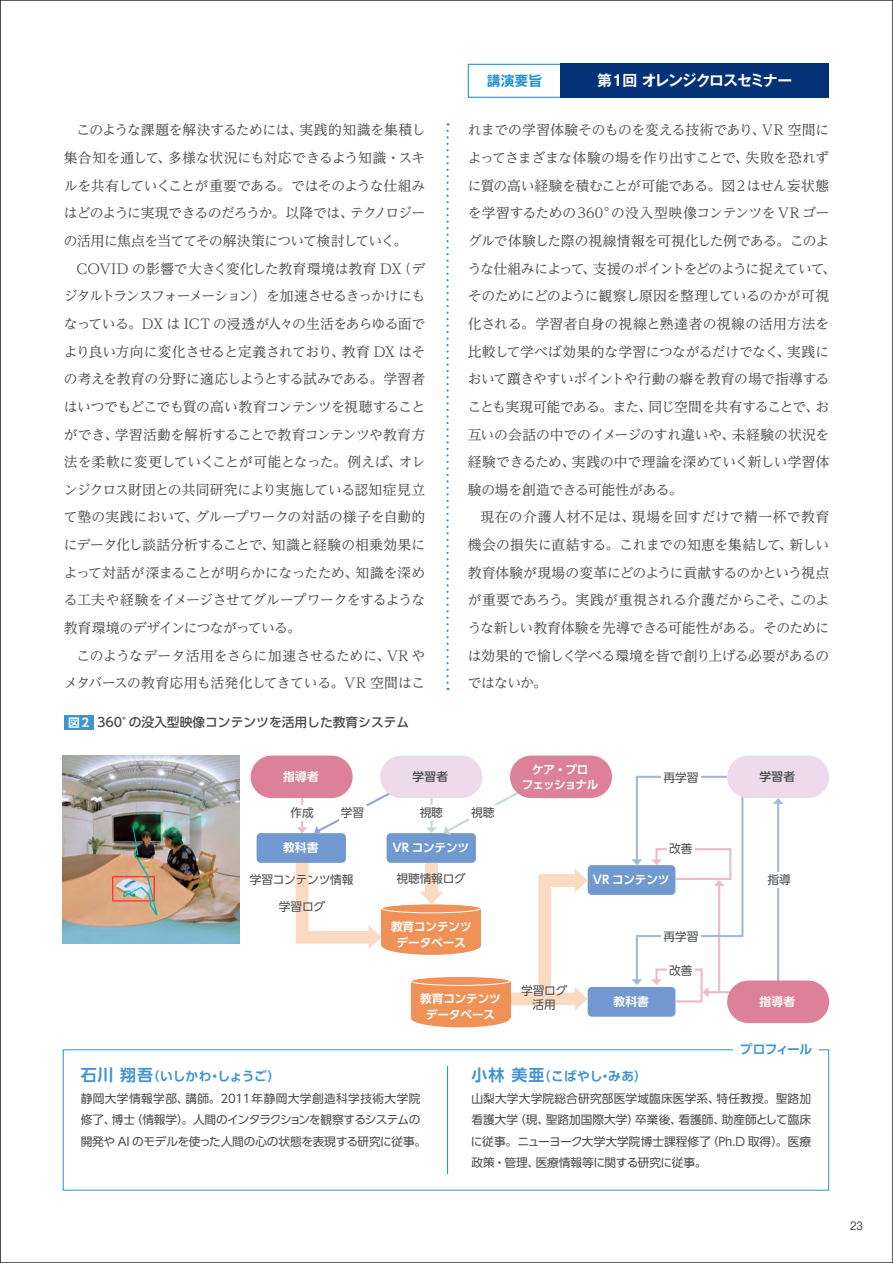
<style>
.page{position:relative;width:893px;height:1263px;background:#fff}
.page>*{position:absolute;margin:0;border:0;box-sizing:border-box;transform-origin:0 0}
.t1{font:700 14.85px "Gothic MB101 Pr 6 De";letter-spacing:-.07em;color:#fff}
.t2{font:13.8px/27.6px "Reim Yonz Pr 6";letter-spacing:-.025em;color:#4b4c4d;text-align:justify}
.t3{font:700 13.8px "Gothic MB101 Pr 6 De";color:#1d90d0}
.t4{font:700 12.75px "UD Shin Go Pr 6 N De";letter-spacing:-.02em;color:#4194d0}
.t5{font:500 12.75px "UD Shin Go Pr 6 N";color:#4b4c4d}
.t6{font:11.7px/21.3px "UD Shin Go Pr 6 N";letter-spacing:-.01em;color:#4b4c4d}
.t7{font:700 11.7px/15.9px "UD Shin Go Pr 6 N De";letter-spacing:-.015em;color:#fff;text-align:center}
.t8{font:700 11.7px/14.9px "UD Shin Go Pr 6 N De";letter-spacing:-.075em;color:#fff;text-align:center}
.t9{font:500 11.7px "UD Shin Go Pr 6 N";letter-spacing:.025em;color:#4b4c4d}
.t10{font:10.65px "Shin M Go Pr 6";color:#4b4c4d}
.s1{font-family:"UD Shin Go Pr 6 N De";font-weight:700;font-size:11.7px;color:#fff}
.s2{font-size:15.9px}
</style>
<div class="page">
<svg style="left:295px;top:863px;width:91px;height:87px"></svg>
<div style="left:503px;top:992px;width:76px;height:13px;background:#fbdac2"></div>
<div style="left:63px;top:1049px;width:766px;height:142px;border:1px solid #4194d0"></div>
<svg style="left:446px;top:131px;width:3px;height:559px"></svg>
<hr style="left:447px;top:1066px;width:1px;height:108px;background:#1d90d0">
<div style="left:468px;top:64px;width:93px;height:34px;border:1px solid #1d90d0"></div>
<div style="left:560px;top:64px;width:269px;height:34px;background:#053276"></div>
<div style="left:64px;top:715px;width:30px;height:15px;background:#4194d0"></div>
<div style="left:733px;top:1043px;width:86px;height:13px;background:#fff"></div>
<img style="left:63px;top:756px;width:176px;height:188px">
<div style="left:257px;top:833px;width:89px;height:30px;background:#7198cf;border-radius:4px"></div>
<div style="left:588px;top:987px;width:87px;height:30px;background:#7198cf;border-radius:4px"></div>
<div style="left:251px;top:755px;width:102px;height:43px;background:#dd809a;border-radius:21px"></div>
<div style="left:387px;top:833px;width:89px;height:30px;background:#7198cf;border-radius:4px"></div>
<div style="left:588px;top:865px;width:87px;height:30px;background:#7198cf;border-radius:4px"></div>
<div style="left:382px;top:909px;width:99px;height:37px;background:#f09157"></div>
<div style="left:382px;top:904px;width:99px;height:9px;background:#f09157;border-radius:50%"></div>
<div style="left:381px;top:903px;width:100px;height:10px;border:1px solid #fff;border-radius:50%"></div>
<div style="left:382px;top:936px;width:99px;height:19px;background:#f09157;border-radius:50%"></div>
<div style="left:411px;top:981px;width:99px;height:37px;background:#f09157"></div>
<div style="left:411px;top:976px;width:99px;height:9px;background:#f09157;border-radius:50%"></div>
<div style="left:411px;top:976px;width:99px;height:10px;border:1px solid #fff;border-radius:50%"></div>
<div style="left:411px;top:1009px;width:99px;height:18px;background:#f09157;border-radius:50%"></div>
<hr style="left:301px;top:798px;width:2px;height:30px;background:#ecbbc5">
<svg style="left:297px;top:827px;width:10px;height:6px"></svg>
<svg style="left:532px;top:868px;width:60px;height:143px"></svg>
<hr style="left:430px;top:798px;width:3px;height:30px;background:#c3d9c9">
<svg style="left:426px;top:827px;width:11px;height:6px"></svg>
<div style="left:425px;top:863px;width:13px;height:33px;background:#fbdac2"></div>
<svg style="left:419px;top:892px;width:24px;height:12px"></svg>
<div style="left:288px;top:805px;width:28px;height:16px;background:#fff"></div>
<svg style="left:314px;top:790px;width:80px;height:45px"></svg>
<svg style="left:443px;top:790px;width:78px;height:45px"></svg>
<div style="left:418px;top:805px;width:27px;height:16px;background:#fff"></div>
<div style="left:469px;top:805px;width:28px;height:16px;background:#fff"></div>
<div style="left:339px;top:805px;width:27px;height:16px;background:#fff"></div>
<div style="left:380px;top:755px;width:102px;height:43px;background:#eddaea;border-radius:21px"></div>
<div style="left:510px;top:755px;width:102px;height:43px;background:#dd809a;border-radius:21px"></div>
<svg style="left:632px;top:775px;width:112px;height:228px"></svg>
<div style="left:667px;top:841px;width:28px;height:16px;background:#fff"></div>
<div style="left:667px;top:962px;width:28px;height:16px;background:#fff"></div>
<div style="left:727px;top:755px;width:102px;height:43px;background:#eddaea;border-radius:21px"></div>
<hr style="left:777px;top:803px;width:2px;height:182px;background:#a2b8df">
<svg style="left:773px;top:798px;width:10px;height:6px"></svg>
<div style="left:765px;top:872px;width:28px;height:16px;background:#fff"></div>
<div style="left:727px;top:980px;width:102px;height:43px;background:#dd809a;border-radius:21px"></div>
<svg style="left:0;top:0;width:1px;height:1263px"></svg>
<p class="t2" style="left:64px;top:116px;width:363px;text-indent:13px">このような課題を解決するためには、実践的知識を集積し集合知を通して、多様な状況にも対応できるよう知識・スキルを共有していくことが重要である。ではそのような仕組みはどのように実現できるのだろうか。以降では、テクノロジーの活用に焦点を当ててその解決策について検討していく。</p>
<p class="t2" style="left:64px;top:254px;width:363px;text-indent:13px">COVID の影響で大きく変化した教育環境は教育 DX（デジタルトランスフォーメーション）を加速させるきっかけにもなっている。DX は ICT の浸透が人々の生活をあらゆる面でより良い方向に変化させると定義されており、教育 DX はその考えを教育の分野に適応しようとする試みである。学習者はいつでもどこでも質の高い教育コンテンツを視聴することができ、学習活動を解析することで教育コンテンツや教育方法を柔軟に変更していくことが可能となった。例えば、オレンジクロス財団との共同研究により実施している認知症見立て塾の実践において、グループワークの対話の様子を自動的にデータ化し談話分析することで、知識と経験の相乗効果によって対話が深まることが明らかになったため、知識を深める工夫や経験をイメージさせてグループワークをするような教育環境のデザインにつながっている。</p>
<p class="t2" style="left:64px;top:641px;width:363px;text-align:right">このようなデータ活用をさらに加速させるために、VR やメタバースの教育応用も活発化してきている。VR 空間はこ</p>
<p class="t5" style="left:68px;top:712px;width:343px"><span class="s1">図2</span> 360°の没入型映像コンテンツを活用した教育システム</p>
<p class="t3" style="left:487px;top:69px;width:57px">講演要旨</p>
<p class="t1" style="left:597px;top:68px;width:197px">第1回 オレンジクロスセミナー</p>
<p class="t2" style="left:468px;top:116px;width:370px;text-align:left">れまでの学習体験そのものを変える技術であり、VR 空間によってさまざまな体験の場を作り出すことで、失敗を恐れずに質の高い経験を積むことが可能である。図2はせん妄状態を学習するための360°の没入型映像コンテンツを VR ゴーグルで体験した際の視線情報を可視化した例である。このような仕組みによって、支援のポイントをどのように捉えていて、そのためにどのように観察し原因を整理しているのかが可視化される。学習者自身の視線と熟達者の視線の活用方法を比較して学べば効果的な学習につながるだけでなく、実践において躓きやすいポイントや行動の癖を教育の場で指導することも実現可能である。また、同じ空間を共有することで、お互いの会話の中でのイメージのすれ違いや、未経験の状況を経験できるため、実践の中で理論を深めていく新しい学習体験の場を創造できる可能性がある。</p>
<p class="t2" style="left:468px;top:503px;width:363px;text-indent:13px">現在の介護人材不足は、現場を回すだけで精一杯で教育機会の損失に直結する。これまでの知恵を集結して、新しい教育体験が現場の変革にどのように貢献するのかという視点が重要であろう。実践が重視される介護だからこそ、このような新しい教育体験を先導できる可能性がある。そのためには効果的で愉しく学べる環境を皆で創り上げる必要があるのではないか。</p>
<p class="t7" style="left:283px;top:768px;width:37px">指導者</p>
<p class="t9" style="left:413px;top:767px;width:37px">学習者</p>
<p class="t8" style="left:522px;top:762px;width:78px">ケア・プロ<br>フェッショナル</p>
<p class="t6" style="left:341px;top:802px;width:25px">学習</p>
<p class="t6" style="left:290px;top:802px;width:25px">作成</p>
<p class="t6" style="left:420px;top:802px;width:25px">視聴</p>
<p class="t6" style="left:471px;top:802px;width:25px">視聴</p>
<p class="t7" style="left:283px;top:840px;width:37px">教科書</p>
<p class="t7" style="left:392px;top:840px;width:78px">VR コンテンツ</p>
<p class="t6" style="left:663px;top:766px;width:36px">再学習</p>
<p class="t6" style="left:669px;top:838px;width:25px">改善</p>
<p class="t6" style="left:250px;top:869px;width:105px">学習コンテンツ情報</p>
<p class="t6" style="left:396px;top:867px;width:71px">視聴情報ログ</p>
<p class="t6" style="left:279px;top:895px;width:48px">学習ログ</p>
<p class="t7" style="left:391px;top:918px;width:82px">教育コンテンツデータベース</p>
<p class="t7" style="left:420px;top:990px;width:82px">教育コンテンツデータベース</p>
<p class="t6" style="left:521px;top:983px;width:48px;line-height:13.8px;text-align:center">学習ログ活用</p>
<p class="t7" style="left:593px;top:872px;width:78px">VR コンテンツ</p>
<p class="t6" style="left:663px;top:926px;width:36px">再学習</p>
<p class="t7" style="left:613px;top:993px;width:37px">教科書</p>
<p class="t6" style="left:669px;top:959px;width:25px">改善</p>
<p class="t9" style="left:760px;top:767px;width:37px">学習者</p>
<p class="t6" style="left:767px;top:869px;width:25px">指導</p>
<p class="t7" style="left:760px;top:993px;width:37px">指導者</p>
<p class="t4" style="left:740px;top:1039px;width:74px">プロフィール</p>
<p class="t4" style="left:81px;top:1066px;width:201px"><span class="s2">石川 翔吾</span>（いしかわ・しょうご）</p>
<p class="t6" style="left:81px;top:1088px;width:347px">静岡大学情報学部、講師。2011年静岡大学創造科学技術大学院修了、博士（情報学）。人間のインタラクションを観察するシステムの開発や AI のモデルを使った人間の心の状態を表現する研究に従事。</p>
<p class="t4" style="left:471px;top:1066px;width:177px"><span class="s2">小林 美亜</span>（こばやし・みあ）</p>
<p class="t6" style="left:471px;top:1088px;width:342px;text-align:justify">山梨大学大学院総合研究部医学域臨床医学系、特任教授。聖路加看護大学（現、聖路加国際大学）卒業後、看護師、助産師として臨床に従事。ニューヨーク大学大学院博士課程修了（Ph.D 取得）。医療政策・管理、医療情報等に関する研究に従事。</p>
<p class="t10" style="left:850px;top:1217px;width:14px">23</p>
</div>
